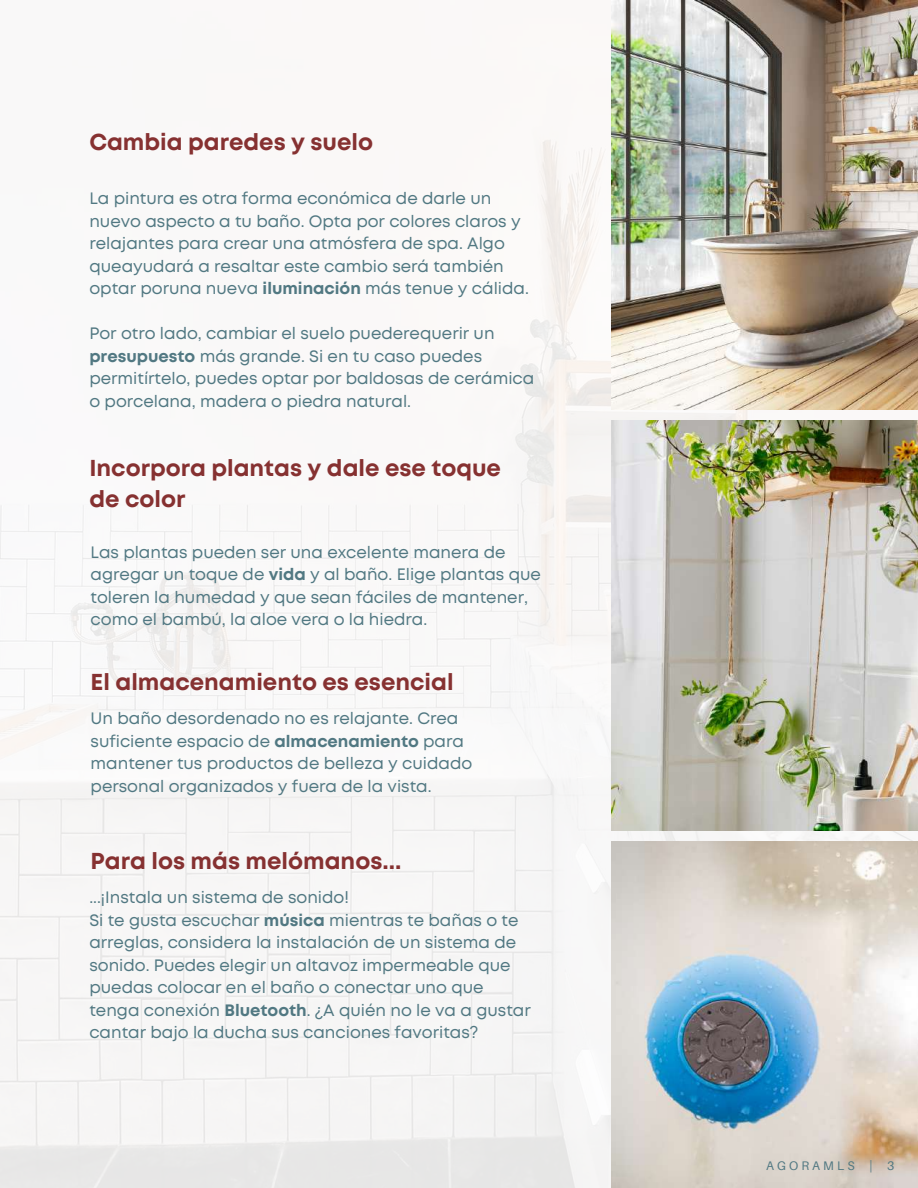
<style>
.page{position:relative;width:918px;height:1188px;background:#fff}
.page>*{position:absolute;margin:0;border:0;box-sizing:border-box;transform-origin:0 0}
.t1{font:700 22.95px/31.5px "Mont";color:#863131}
.t2{font:16.5px/22.5px "Mont";color:#517882}
.t3{font:12.45px "Aileron";letter-spacing:.25em;color:#517882}
.s1{font-weight:700}
</style>
<div class="page">
<img style="left:0;top:139px;width:918px;height:1049px">
<img style="left:611px;top:0;width:307px;height:410px">
<img style="left:611px;top:421px;width:307px;height:409px">
<img style="left:611px;top:842px;width:307px;height:346px">
<h1 class="t1" style="left:89px;top:128px;width:285px">Cambia paredes y suelo</h1>
<p class="t2" style="left:89px;top:189px;width:441px">La pintura es otra forma económica de darle un nuevo aspecto a tu baño. Opta por colores claros y relajantes para crear una atmósfera de spa. Algo queayudará a resaltar este cambio será también optar poruna nueva <span class="s1">iluminación</span> más tenue y cálida.</p>
<p class="t2" style="left:89px;top:324px;width:446px">Por otro lado, cambiar el suelo puederequerir un <span class="s1">presupuesto</span> más grande. Si en tu caso puedes permitírtelo, puedes optar por baldosas de cerámica o porcelana, madera o piedra natural.</p>
<h1 class="t1" style="left:89px;top:454px;width:413px">Incorpora plantas y dale ese toque de color</h1>
<p class="t2" style="left:91px;top:542px;width:452px">Las plantas pueden ser una excelente manera de agregar un toque de <span class="s1">vida</span> y al baño. Elige plantas que toleren la humedad y que sean fáciles de mantener, como el bambú, la aloe vera o la hiedra.</p>
<h1 class="t1" style="left:91px;top:668px;width:365px">El almacenamiento es esencial</h1>
<p class="t2" style="left:91px;top:709px;width:383px">Un baño desordenado no es relajante. Crea suficiente espacio de <span class="s1">almacenamiento</span> para mantener tus productos de belleza y cuidado personal organizados y fuera de la vista.</p>
<h1 class="t1" style="left:91px;top:847px;width:312px">Para los más melómanos...</h1>
<p class="t2" style="left:89px;top:888px;width:443px">...¡Instala un sistema de sonido!<br>Si te gusta escuchar <span class="s1">música</span> mientras te bañas o te arreglas, considera la instalación de un sistema de sonido. Puedes elegir un altavoz impermeable que puedas colocar en el baño o conectar uno que tenga conexión <span class="s1">Bluetooth</span>. ¿A quién no le va a gustar cantar bajo la ducha sus canciones favoritas?</p>
<p class="t3" style="left:766px;top:1158px;width:130px">AGORAMLS | 3</p>
</div>
